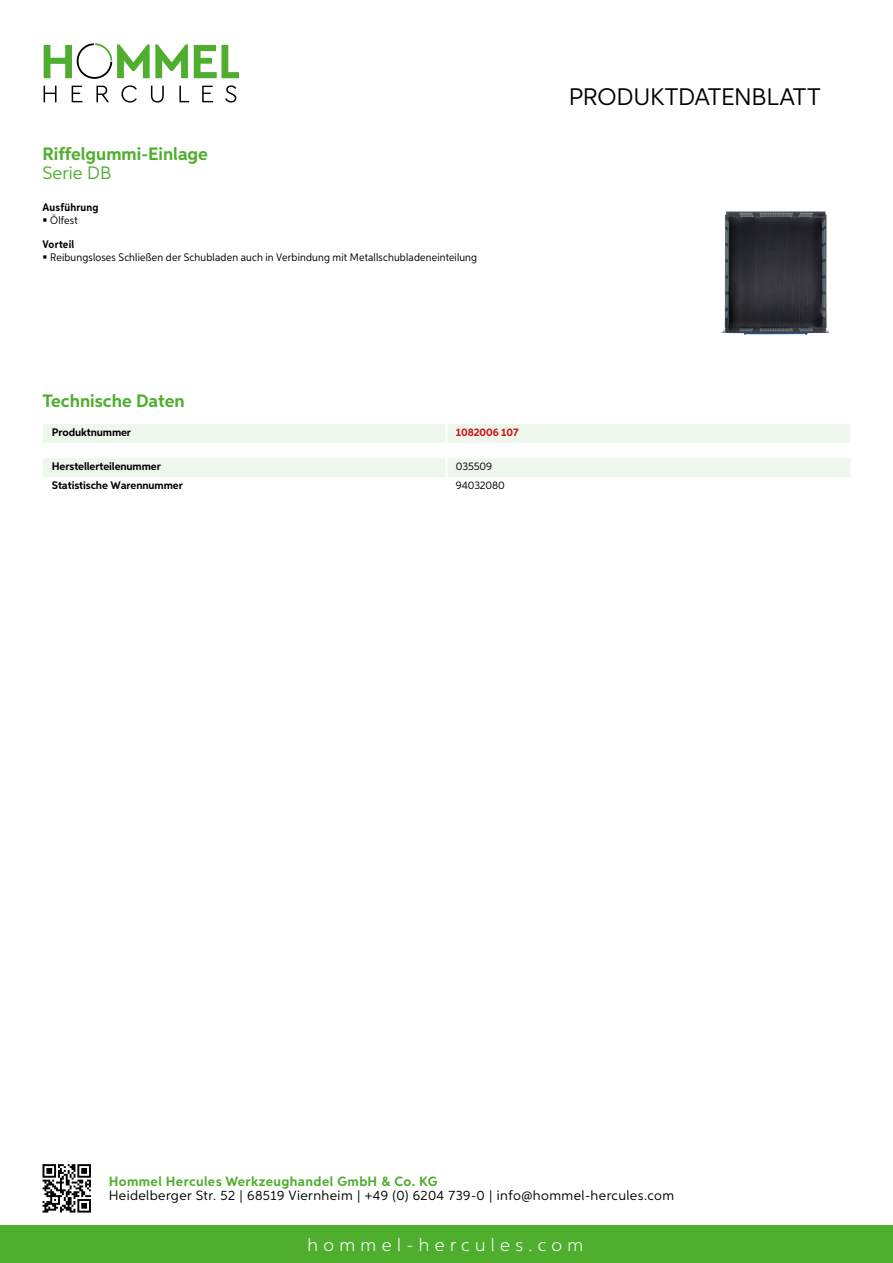
<style>
.page{position:relative;width:893px;height:1263px;background:#fff}
.page>*{position:absolute;margin:0;border:0;box-sizing:border-box;transform-origin:0 0}
.t1{font:24px "Aspira";letter-spacing:-.01em;color:#000}
.t2{font:700 18px "Aspira";color:#50ae2f}
.t3{font:300 18px "Aspira";letter-spacing:.3em;color:#fff}
.t4{font:18px "Aspira";color:#50ae2f}
.t5{font:13.5px "Aspira";letter-spacing:.03em;color:#000}
.t6{font:700 13.5px "Aspira";letter-spacing:.03em;color:#50ae2f}
.t7{font:10.95px "Aspira Nar";letter-spacing:.015em;color:#000}
.t8{font:700 10.95px "Aspira";letter-spacing:-.01em;color:#000}
.t9{font:700 10.95px "Aspira Nar";letter-spacing:.02em;color:#000}
.t10{font:10.95px "Aspira";letter-spacing:-.01em;color:#000}
.t11{font:700 10.95px "Aspira";letter-spacing:-.01em;color:#cd1013}
</style>
<div class="page">
<div style="left:0;top:1226px;width:893px;height:37px;background:#50ae2f"></div>
<svg style="left:43px;top:1164px;width:48px;height:48px"></svg>
<svg style="left:194px;top:45px;width:45px;height:33px"></svg>
<svg style="left:44px;top:43px;width:144px;height:36px"></svg>
<svg style="left:44px;top:86px;width:13px;height:16px"></svg>
<svg style="left:72px;top:86px;width:10px;height:16px"></svg>
<svg style="left:96px;top:86px;width:13px;height:16px"></svg>
<svg style="left:121px;top:85px;width:16px;height:18px"></svg>
<svg style="left:151px;top:86px;width:13px;height:17px"></svg>
<svg style="left:179px;top:86px;width:10px;height:16px"></svg>
<svg style="left:202px;top:86px;width:11px;height:16px"></svg>
<svg style="left:225px;top:85px;width:11px;height:18px"></svg>
<div style="left:43px;top:424px;width:807px;height:19px;background:#eef7eb"></div>
<hr style="left:445px;top:424px;width:3px;height:19px;background:#fff">
<div style="left:43px;top:458px;width:807px;height:19px;background:#eef7eb"></div>
<img style="left:721px;top:211px;width:110px;height:124px">
<h2 class="t2" style="left:43px;top:142px;width:167px">Riffelgummi-Einlage</h2>
<h2 class="t4" style="left:43px;top:162px;width:57px">Serie DB</h2>
<p class="t9" style="left:43px;top:201px;width:58px">Ausführung</p>
<p class="t7" style="left:50px;top:214px;width:29px">Ölfest</p>
<p class="t9" style="left:43px;top:238px;width:33px">Vorteil</p>
<p class="t7" style="left:50px;top:251px;width:429px">Reibungsloses Schließen der Schubladen auch in Verbindung mit Metallschubladeneinteilung</p>
<h2 class="t2" style="left:43px;top:390px;width:144px">Technische Daten</h2>
<p class="t8" style="left:52px;top:425px;width:81px">Produktnummer</p>
<p class="t11" style="left:456px;top:425px;width:64px">1082006 107</p>
<p class="t8" style="left:52px;top:460px;width:111px">Herstellerteilenummer</p>
<p class="t10" style="left:456px;top:460px;width:38px">035509</p>
<p class="t8" style="left:52px;top:479px;width:132px">Statistische Warennummer</p>
<p class="t10" style="left:456px;top:479px;width:51px">94032080</p>
<h1 class="t1" style="left:569px;top:82px;width:253px">Produktdatenblatt</h1>
<p class="t6" style="left:109px;top:1172px;width:330px">Hommel Hercules Werkzeughandel GmbH &amp; Co. KG</p>
<p class="t5" style="left:109px;top:1187px;width:567px">Heidelberger Str. 52 | 68519 Viernheim | +49 (0) 6204 739-0 | info@hommel-hercules.com</p>
<h2 class="t3" style="left:307px;top:1234px;width:277px">hommel-hercules.com</h2>
</div>
